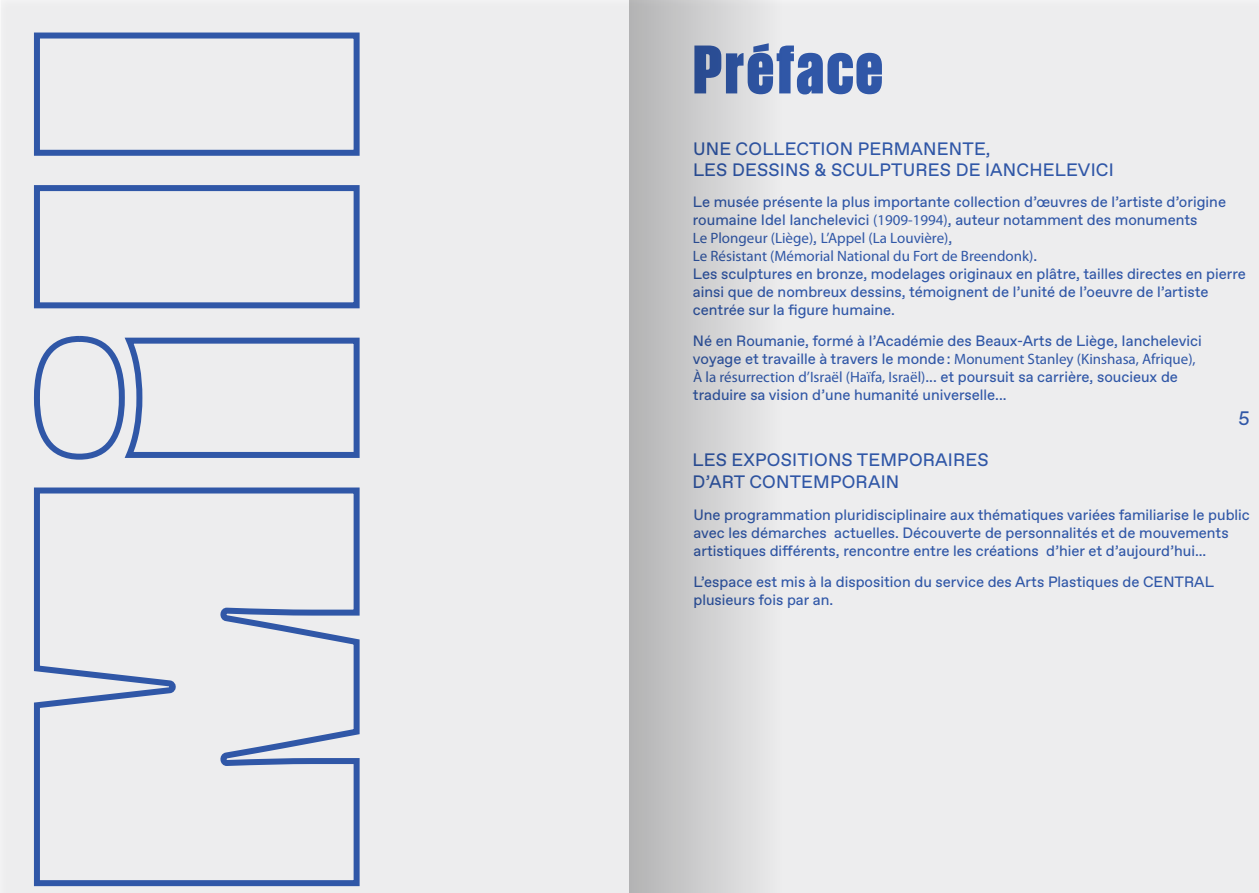
<style>
.page{position:relative;width:1259px;height:893px;background:#ededee}
.page>*{position:absolute;margin:0;border:0;box-sizing:border-box;transform-origin:0 0}
.t1{font:70.65px "Giorgio Sans Black";letter-spacing:.035em;color:#3057a7}
.t2{font:19.5px "Favorit";color:#3057a7}
.t3{font:18px/21.6px "Favorit";letter-spacing:.01em;color:#3057a7}
.t4{font:15px/18px "Favorit";color:#3057a7}
.t5{font:15px/18px "Myriad Pro";color:#3057a7}
.s1{font-family:"Myriad Pro"}
.s2{font-family:"Favorit"}
</style>
<div class="page">
<div style="left:34px;top:33px;width:325px;height:123px;border:6px solid #3057a7"></div>
<div style="left:34px;top:185px;width:325px;height:123px;border:6px solid #3057a7"></div>
<div style="left:34px;top:336px;width:91px;height:124px;border:6px solid #3057a7;border-radius:50%"></div>
<svg style="left:120px;top:337px;width:240px;height:121px"></svg>
<svg style="left:34px;top:487px;width:326px;height:400px"></svg>
<div style="left:629px;top:0;width:154px;height:893px;background:linear-gradient(to right,#b3b3b3,#ececed)"></div>
<h1 class="t1" style="left:693px;top:33px;width:191px">Préface</h1>
<p class="t3" style="left:693px;top:137px;width:419px">U ne collecti on permanente,<br>les dessi ns &amp; sculptures de Ianchelevici</p>
<p class="t4" style="left:693px;top:193px;width:534px">Le musée présente la plus importante collection d’œuvres de l’artiste d’origine roumaine Idel Ianchelevici <span class="s1">(1909-1994)</span>, auteur notamment des monuments</p>
<p class="t5" style="left:693px;top:229px;width:346px">Le Plongeur (Liège)<span class="s2">,</span> L’Appel (La Louvière)<span class="s2">,<br></span>Le Résistant (Mémorial National du Fort de Breendonk)<span class="s2">.</span></p>
<p class="t4" style="left:693px;top:265px;width:554px">Les sculptures en bronze, modelages originaux en plâtre, tailles directes en pierre ainsi que de nombreux dessins, témoignent de l’unité de l’oeuvre de l’artiste centrée sur la figure humaine.</p>
<p class="t4" style="left:693px;top:331px;width:510px">Né en Roumanie, formé à l’Académie des Beaux-Arts de Liège, Ianchelevici</p>
<p class="t5" style="left:693px;top:350px;width:504px"><span class="s2">voyage et travaille à travers le monde :</span> Monument Stanley (Kinshasa, Afrique), à la résurrection d’Israël (Haïfa, Israël)<span class="s2">... et poursuit sa carrière, soucieux de</span></p>
<p class="t4" style="left:693px;top:385px;width:315px">traduire sa vision d’une humanité universelle...</p>
<p class="t3" style="left:692px;top:449px;width:295px">les expositi ons temporai res d’art contemporai n</p>
<h2 class="t2" style="left:1238px;top:405px;width:13px">5</h2>
<p class="t4" style="left:693px;top:506px;width:558px">U ne programmation pluridisciplinaire aux thématiques variées familiarise le public avec les démarches actuelles. Découverte de personnalités et de mouvements artistiques différents, rencontre entre les créations d’hier et d’aujourd’hui...</p>
<p class="t4" style="left:693px;top:573px;width:461px">L’espace est mis à la disposition du service des Arts Plastiques de CENTRAL plusieurs fois par an.</p>
</div>
